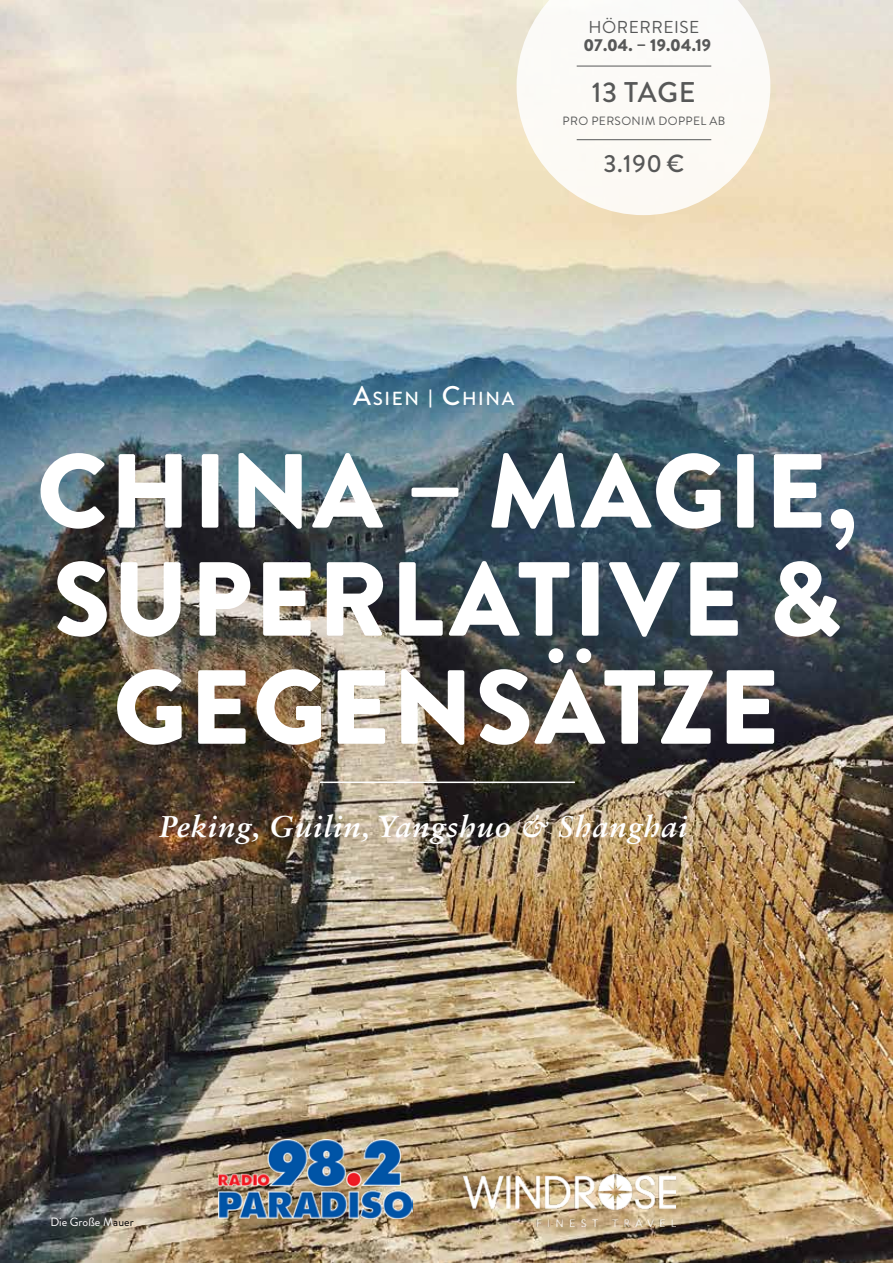
<style>
.page{position:relative;width:893px;height:1263px;background:#fff}
.page>*{position:absolute;margin:0;border:0;box-sizing:border-box;transform-origin:0 0}
.t1{font:900 105px/108px "Brandon Grotesque";letter-spacing:.02em;color:#fff;text-align:center}
.t2{font:italic 700 30px "Sabon LT Std";letter-spacing:.03em;color:#fff}
.t3{font:500 28.5px "Brandon Grotesque";letter-spacing:.02em;color:#575858}
.t4{font:500 24.75px "Brandon Grotesque";color:#575858}
.t5{font:500 18.9px "Brandon Grotesque";letter-spacing:.085em;color:#fff}
.t6{font:900 17.25px "Brandon Grotesque";letter-spacing:.01em;color:#575858}
.t7{font:17.25px "Brandon Grotesque";letter-spacing:.03em;color:#575858}
.t8{font:12px "Brandon Grotesque";letter-spacing:.03em;color:#575858}
.t9{font:12px "Brandon Grotesque";color:#fff}
.s1{font-size:27px}
.s2{font-family:"Myriad Pro";font-weight:600;font-size:18px}
.s3{color:#000}
</style>
<div class="page">
<img style="left:0;top:0;width:893px;height:1263px">
<hr style="left:320px;top:781px;width:255px;height:2px;background:#fff">
<svg style="left:517px;top:0;width:253px;height:215px;fill:#fcfaf6"></svg>
<hr style="left:577px;top:66px;width:134px;height:1px;background:#575858">
<hr style="left:577px;top:139px;width:134px;height:1px;background:#575858">
<img style="left:219px;top:1139px;width:193px;height:79px">
<img style="left:464px;top:1174px;width:212px;height:52px">
<p class="t7" style="left:588px;top:16px;width:112px">HÖRERREISE</p>
<p class="t6" style="left:583px;top:33px;width:129px">07.04. – 19.04.19</p>
<p class="t3" style="left:592px;top:73px;width:105px">13 TAGE</p>
<p class="t8" style="left:563px;top:113px;width:164px">PRO PERSONIM DOPPEL AB</p>
<p class="t4" style="left:603px;top:146px;width:83px">3.190 €</p>
<p class="t5" style="left:353px;top:385px;width:163px"><span class="s1">A</span>SIEN <span class="s2">|</span> <span class="s1">C</span>HINA</p>
<p class="t1" style="left:37px;top:439px;width:821px">CHINA – MAGIE,<br>SUPERLATIVE &amp;<br>GEGENSÄTZE</p>
<p class="t2" style="left:160px;top:808px;width:529px">Peking, Guilin, Yangshuo &amp; Shanghai</p>
<p class="t9" style="left:50px;top:1213px;width:85px">Die Große M<span class="s3">auer</span></p>
</div>
